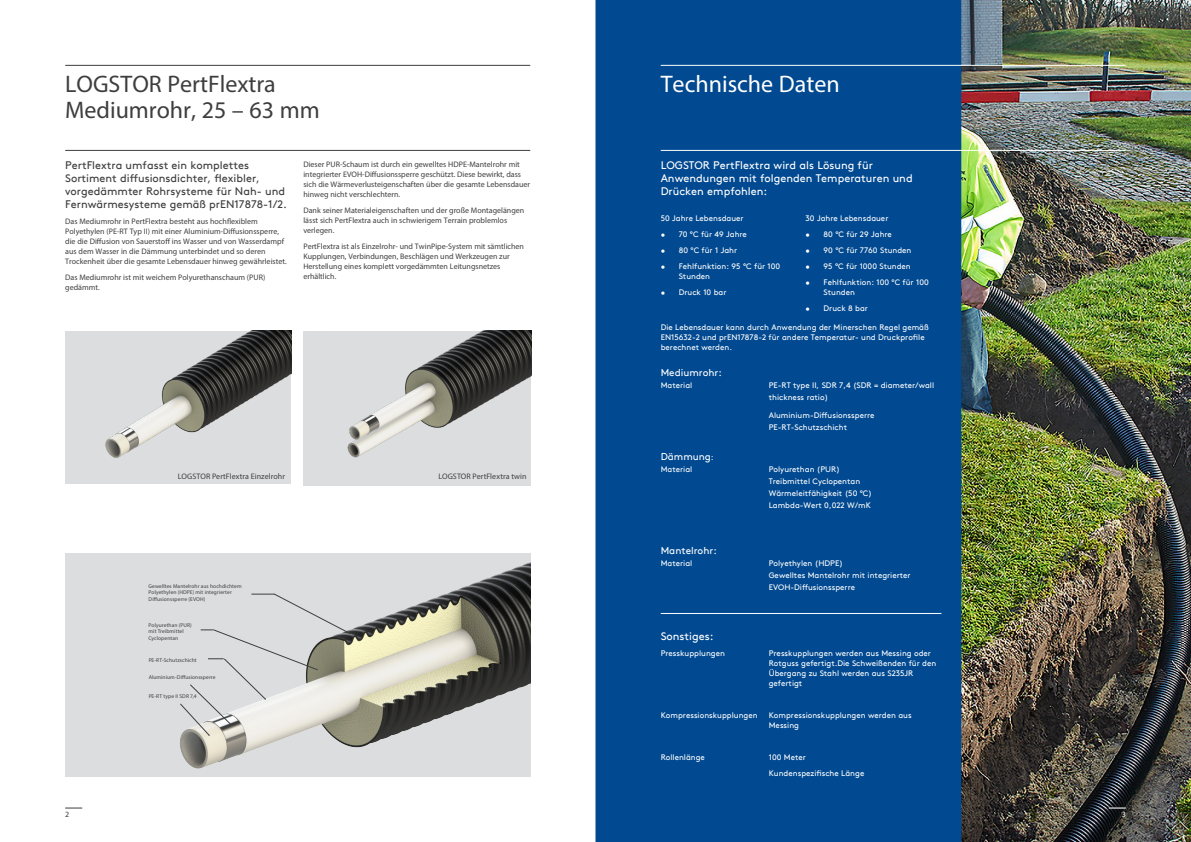
<style>
.page{position:relative;width:1191px;height:842px;background:#fff}
.page>*{position:absolute;margin:0;border:0;box-sizing:border-box;transform-origin:0 0}
.Internal__Main_Page{font:24px "Myriad Pro";color:#3e3e3f}
.Internal__Main_Page-2{font:24px "Myriad Pro";color:#fff}
.t1{font:11px/13px "Kingspan Brown TT";color:#3e3e3f}
.t2{font:11px/13px "Kingspan Brown TT";color:#fff}
.t3{font:10px "Kingspan Brown TT";color:#fff}
.t4{font:8px/10px "Myriad Pro";color:#3e3e3f}
.t5{font:8px/10px "Kingspan Brown TT";color:#fff}
.t6{font:8px "Myriad Pro";color:#fff}
.t7{font:5.5px/6.5px "Myriad Pro";letter-spacing:.015em;color:#3e3e3f}
.s1{font-size:8px}
</style>
<div class="page">
<svg style="left:65px;top:808px;width:17px;height:1px"></svg>
<img style="left:961px;top:0;width:230px;height:842px">
<div style="left:595px;top:0;width:366px;height:842px;background:#014990"></div>
<hr style="left:660px;top:150px;width:465px;height:1px;background:#fff">
<hr style="left:65px;top:150px;width:465px;height:1px;background:#3e3e3f">
<hr style="left:660px;top:65px;width:465px;height:1px;background:#fff">
<hr style="left:65px;top:65px;width:465px;height:1px;background:#3e3e3f">
<hr style="left:660px;top:613px;width:281px;height:1px;background:#fff">
<svg style="left:1108px;top:808px;width:17px;height:1px"></svg>
<div style="left:65px;top:553px;width:465px;height:224px;background:#dcdddf"></div>
<img style="left:180px;top:562px;width:350px;height:207px">
<svg style="left:180px;top:593px;width:170px;height:143px"></svg>
<div style="left:303px;top:331px;width:228px;height:154px;background:#dcddde"></div>
<img style="left:347px;top:331px;width:184px;height:127px">
<div style="left:65px;top:331px;width:226px;height:153px;background:#dcddde"></div>
<img style="left:105px;top:331px;width:186px;height:127px">
<p class="Internal__Main_Page" style="left:65px;top:69px;width:212px">LOGSTOR PertFlextra</p>
<p class="Internal__Main_Page-2" style="left:660px;top:69px;width:180px">Technische Daten</p>
<p class="Internal__Main_Page" style="left:65px;top:95px;width:256px">Mediumrohr, 25 – 63 mm</p>
<p class="t1" style="left:65px;top:158px;width:223px">PertFlextra umfasst ein komplettes Sortiment diffusionsdichter, flexibler, vorgedämmter Rohrsysteme für Nah- und Fernwärmesysteme gemäß prEN17878-1/2.</p>
<p class="t4" style="left:65px;top:216px;width:223px">Das Mediumrohr in PertFlextra besteht aus hochflexiblem Polyethylen (PE-RT Typ II) mit einer Aluminium-Diffusionssperre, die die Diffusion von Sauerstoff ins Wasser und von Wasserdampf aus dem Wasser in die Dämmung unterbindet und so deren Trockenheit über die gesamte Lebensdauer hinweg gewährleistet.</p>
<p class="t4" style="left:65px;top:272px;width:201px">Das Mediumrohr ist mit weichem Polyurethanschaum (PUR) gedämmt.</p>
<p class="t4" style="left:303px;top:159px;width:228px">Dieser PUR-Schaum ist durch ein gewelltes HDPE-Mantelrohr mit integrierter EVOH-Diffusionssperre geschützt. Diese bewirkt, dass sich die Wärmeverlusteigenschaften über die gesamte Lebensdauer hinweg nicht verschlechtern.</p>
<p class="t4" style="left:303px;top:205px;width:222px">Dank seiner Materialeigenschaften und der große Montagelängen lässt sich PertFlextra auch in schwierigem Terrain problemlos verlegen.</p>
<p class="t4" style="left:303px;top:241px;width:222px">PertFlextra ist als Einzelrohr- und TwinPipe-System mit sämtlichen Kupplungen, Verbindungen, Beschlägen und Werkzeugen zur Herstellung eines komplett vorgedämmten Leitungsnetzes erhältlich.</p>
<p class="t4" style="left:178px;top:471px;width:109px">LOGSTOR PertFlextra Einzelrohr</p>
<p class="t4" style="left:438px;top:471px;width:90px">LOGSTOR PertFlextra twin</p>
<p class="t7" style="left:149px;top:583px;width:95px">Gewelltes Mantelrohr aus hochdichtem<br>Polyethylen (HDPE) mit integrierter<br>Diffusionssperre (EVOH)</p>
<p class="t7" style="left:149px;top:622px;width:44px">Polyurethan (PUR) mit Treibmittel<br>Cyclopentan</p>
<p class="t4" style="left:65px;top:809px;width:6px">2</p>
<p class="t7" style="left:149px;top:656px;width:50px">PE-RT-Schutzschicht</p>
<p class="t7" style="left:149px;top:674px;width:68px">Aluminium-Diffusionssperre</p>
<p class="t7" style="left:149px;top:693px;width:50px">PE-RT type II SDR 7,4</p>
<p class="t2" style="left:660px;top:158px;width:253px">LOGSTOR PertFlextra wird als Lösung für<br>Anwendungen mit folgenden Temperaturen und<br>Drücken empfohlen:</p>
<p class="t5" style="left:660px;top:212px;width:84px">50 Jahre Lebensdauer</p>
<p class="t5" style="left:660px;top:228px;width:88px">• 70 °C für 49 Jahre</p>
<p class="t5" style="left:660px;top:244px;width:78px">• 80 °C für 1 Jahr</p>
<p class="t5" style="left:678px;top:260px;width:103px;text-indent:-18px">• Fehlfunktion: 95 °C für 100<br>Stunden</p>
<p class="t5" style="left:660px;top:286px;width:67px">• Druck 10 bar</p>
<p class="t5" style="left:805px;top:212px;width:84px">30 Jahre Lebensdauer</p>
<p class="t5" style="left:805px;top:228px;width:88px">• 80 °C für 29 Jahre</p>
<p class="t5" style="left:805px;top:244px;width:107px">• 90 °C für 7760 Stunden</p>
<p class="t5" style="left:805px;top:260px;width:107px">• 95 °C für 1000 Stunden</p>
<p class="t5" style="left:823px;top:276px;width:107px;text-indent:-18px">• Fehlfunktion: 100 °C für 100<br>Stunden</p>
<p class="t5" style="left:805px;top:302px;width:64px">• Druck 8 bar</p>
<p class="t5" style="left:660px;top:322px;width:270px">Die Lebensdauer kann durch Anwendung der Minerschen Regel gemäß<br>EN15632-2 und prEN17878-2 für andere Temperatur- und Druckprofile berechnet werden.</p>
<p class="t3" style="left:660px;top:365px;width:63px">Mediumrohr:</p>
<p class="t5" style="left:660px;top:380px;width:33px">Material</p>
<p class="t5" style="left:768px;top:379px;width:167px;line-height:12px">PE-RT type II, SDR 7,4 (SDR = diameter/wall thickness ratio)</p>
<p class="t5" style="left:768px;top:409px;width:107px;line-height:12px">Aluminium-Diffusionssperre<br>PE-RT-Schutzschicht</p>
<p class="t3" style="left:660px;top:449px;width:54px">Dämmung<span class="s1">:</span></p>
<p class="t5" style="left:660px;top:464px;width:33px">Material</p>
<p class="t5" style="left:768px;top:463px;width:105px;line-height:12px">Polyurethan (PUR)<br>Treibmittel Cyclopentan<br>Wärmeleitfähigkeit (50 °C)<br>Lambda-Wert 0,022 W/mK</p>
<p class="t3" style="left:660px;top:543px;width:58px">Mantelrohr:</p>
<p class="t5" style="left:660px;top:558px;width:33px">Material</p>
<p class="t5" style="left:768px;top:557px;width:143px;line-height:12px">Polyethylen (HDPE)<br>Gewelltes Mantelrohr mit integrierter<br>EVOH-Diffusionssperre</p>
<p class="t2" style="left:660px;top:629px;width:54px">Sonstiges:</p>
<p class="t5" style="left:660px;top:648px;width:66px">Presskupplungen</p>
<p class="t5" style="left:768px;top:648px;width:169px">Presskupplungen werden aus Messing oder Rotguss gefertigt.Die Schweißenden für den Übergang zu Stahl werden aus S235JR gefertigt</p>
<p class="t5" style="left:660px;top:710px;width:98px">Kompressionskupplungen</p>
<p class="t5" style="left:768px;top:710px;width:144px">Kompressionskupplungen werden aus<br>Messing</p>
<p class="t5" style="left:660px;top:752px;width:46px">Rollenlänge</p>
<p class="t5" style="left:768px;top:752px;width:39px">100 Meter</p>
<p class="t5" style="left:768px;top:768px;width:97px">Kundenspezifische Länge</p>
<p class="t6" style="left:1121px;top:809px;width:6px">3</p>
</div>
